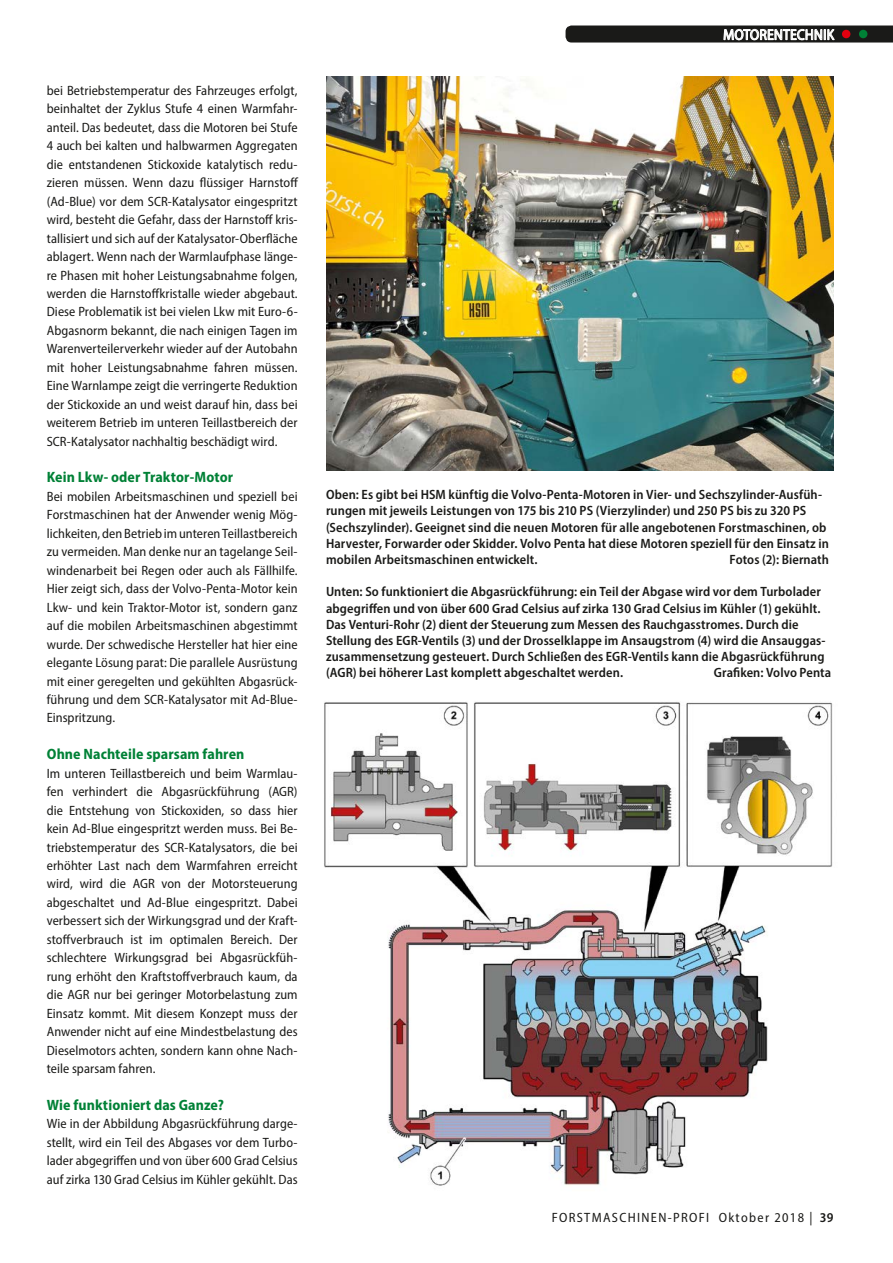
<style>
.page{position:relative;width:893px;height:1263px;background:#fff}
.page>*{position:absolute;margin:0;border:0;box-sizing:border-box;transform-origin:0 0}
.t1{font:700 semi-condensed 15px "Myriad Pro";letter-spacing:.005em;color:#008136}
.t2{font:semi-condensed 15px "Myriad Pro";letter-spacing:.01em;color:#fff}
.t3{font:semi-condensed 13.5px/18.5px "Myriad Pro";letter-spacing:.005em;color:#1a1a18;text-align:justify}
.t4{font:600 semi-condensed 13.5px/16.2px "Myriad Pro";letter-spacing:.01em;color:#1a1a18}
.t5{font:semi-condensed 13.5px "Myriad Pro";letter-spacing:.1em;color:#1a1a18}
.s1{font-weight:600}
</style>
<div class="page">
<img style="left:326px;top:77px;width:507px;height:394px">
<img style="left:324px;top:702px;width:509px;height:484px">
<svg style="left:566px;top:26px;width:327px;height:17px;background:#3c3c3b"></svg>
<div style="left:842px;top:30px;width:8px;height:8px;background:#e3000f;border-radius:50%"></div>
<div style="left:859px;top:30px;width:8px;height:8px;background:#008136;border-radius:50%"></div>
<p class="t3" style="left:47px;top:81px;width:253px">bei Betriebstemperatur des Fahrzeuges erfolgt, beinhaltet der Zyklus Stufe 4 einen Warmfahr&shy;anteil. Das bedeutet, dass die Motoren bei Stufe 4 auch bei kalten und halbwarmen Aggregaten die entstandenen Stickoxide katalytisch redu&shy;zieren müssen. Wenn dazu flüssiger Harnstoff (Ad-Blue) vor dem SCR-Katalysator eingespritzt wird, besteht die Gefahr, dass der Harnstoff kris&shy;tallisiert und sich auf der Katalysator-Oberfläche ablagert. Wenn nach der Warmlaufphase länge&shy;re Phasen mit hoher Leistungsabnahme folgen, werden die Harnstoffkristalle wieder abgebaut.<br>Diese Problematik ist bei vielen Lkw mit Euro-6- Abgasnorm bekannt, die nach einigen Tagen im Warenverteilerverkehr wieder auf der Autobahn mit hoher Leistungsabnahme fahren müssen.<br>Eine Warnlampe zeigt die verringerte Reduktion der Stickoxide an und weist darauf hin, dass bei weiterem Betrieb im unteren Teillastbereich der SCR-Katalysator nachhaltig beschädigt wird.</p>
<p class="t1" style="left:47px;top:468px;width:188px">Kein Lkw- oder Traktor-Motor</p>
<p class="t3" style="left:47px;top:487px;width:252px">Bei mobilen Arbeitsmaschinen und speziell bei Forstmaschinen hat der Anwender wenig Mög&shy;lichkeiten, den Betrieb im unteren Teillastbereich zu vermeiden. Man denke nur an tagelange Seil&shy;windenarbeit bei Regen oder auch als Fällhilfe.<br>Hier zeigt sich, dass der Volvo-Penta-Motor kein Lkw- und kein Traktor-Motor ist, sondern ganz auf die mobilen Arbeitsmaschinen abgestimmt wurde. Der schwedische Hersteller hat hier eine elegante Lösung parat: Die parallele Ausrüstung mit einer geregelten und gekühlten Abgasrück&shy;führung und dem SCR-Katalysator mit Ad-Blue-Einspritzung.</p>
<p class="t1" style="left:47px;top:744px;width:199px">Ohne Nachteile sparsam fahren</p>
<p class="t3" style="left:47px;top:764px;width:252px">Im unteren Teillastbereich und beim Warmlau&shy;fen verhindert die Abgasrückführung (AGR) die Entstehung von Stickoxiden, so dass hier kein Ad-Blue eingespritzt werden muss. Bei Be&shy;triebstemperatur des SCR-Katalysators, die bei erhöhter Last nach dem Warmfahren erreicht wird, wird die AGR von der Motorsteuerung abgeschaltet und Ad-Blue eingespritzt. Dabei verbessert sich der Wirkungsgrad und der Kraft&shy;stoffverbrauch ist im optimalen Bereich. Der schlechtere Wirkungsgrad bei Abgasrückfüh&shy;rung erhöht den Kraftstoffverbrauch kaum, da die AGR nur bei geringer Motorbelastung zum Einsatz kommt. Mit diesem Konzept muss der Anwender nicht auf eine Mindestbelastung des Dieselmotors achten, sondern kann ohne Nach&shy;teile sparsam fahren.</p>
<p class="t1" style="left:47px;top:1095px;width:179px">Wie funktioniert das Ganze?</p>
<p class="t3" style="left:47px;top:1114px;width:252px">Wie in der Abbildung Abgasrückführung darge&shy;stellt, wird ein Teil des Abgases vor dem Turbo&shy;lader abgegriffen und von über 600 Grad Celsius auf zirka 130 Grad Celsius im Kühler gekühlt. Das</p>
<p class="t2" style="left:723px;top:25px;width:113px">MOTORENTECHNIK</p>
<p class="t4" style="left:326px;top:486px;width:504px">Oben: Es gibt bei HSM künftig die Volvo-Penta-Motoren in Vier- und Sechszylinder-Ausfüh&shy;rungen mit jeweils Leistungen von 175 bis 210 PS (Vierzylinder) und 250 PS bis zu 320 PS (Sechszylinder). Geeignet sind die neuen Motoren für alle angebotenen Forstmaschinen, ob Harvester, Forwarder oder Skidder. Volvo Penta hat diese Motoren speziell für den Einsatz in mobilen Arbeitsmaschinen entwickelt.</p>
<p class="t4" style="left:729px;top:551px;width:101px">Fotos (2): Biernath</p>
<p class="t4" style="left:326px;top:583px;width:501px">Unten: So funktioniert die Abgasrückführung: ein Teil der Abgase wird vor dem Turbolader abgegriffen und von über 600 Grad Celsius auf zirka 130 Grad Celsius im Kühler (1) gekühlt.<br>Das Venturi-Rohr (2) dient der Steuerung zum Messen des Rauchgasstromes. Durch die Stellung des EGR-Ventils (3) und der Drosselklappe im Ansaugstrom (4) wird die Ansauggas&shy;zusammensetzung gesteuert. Durch Schließen des EGR-Ventils kann die Abgasrückführung (AGR) bei höherer Last komplett abgeschaltet werden.</p>
<p class="t4" style="left:714px;top:664px;width:119px">Grafiken: Volvo Penta</p>
<p class="t5" style="left:552px;top:1209px;width:283px">FORSTMASCHINEN-PROFI Oktober 2018 | <span class="s1">39</span></p>
</div>
